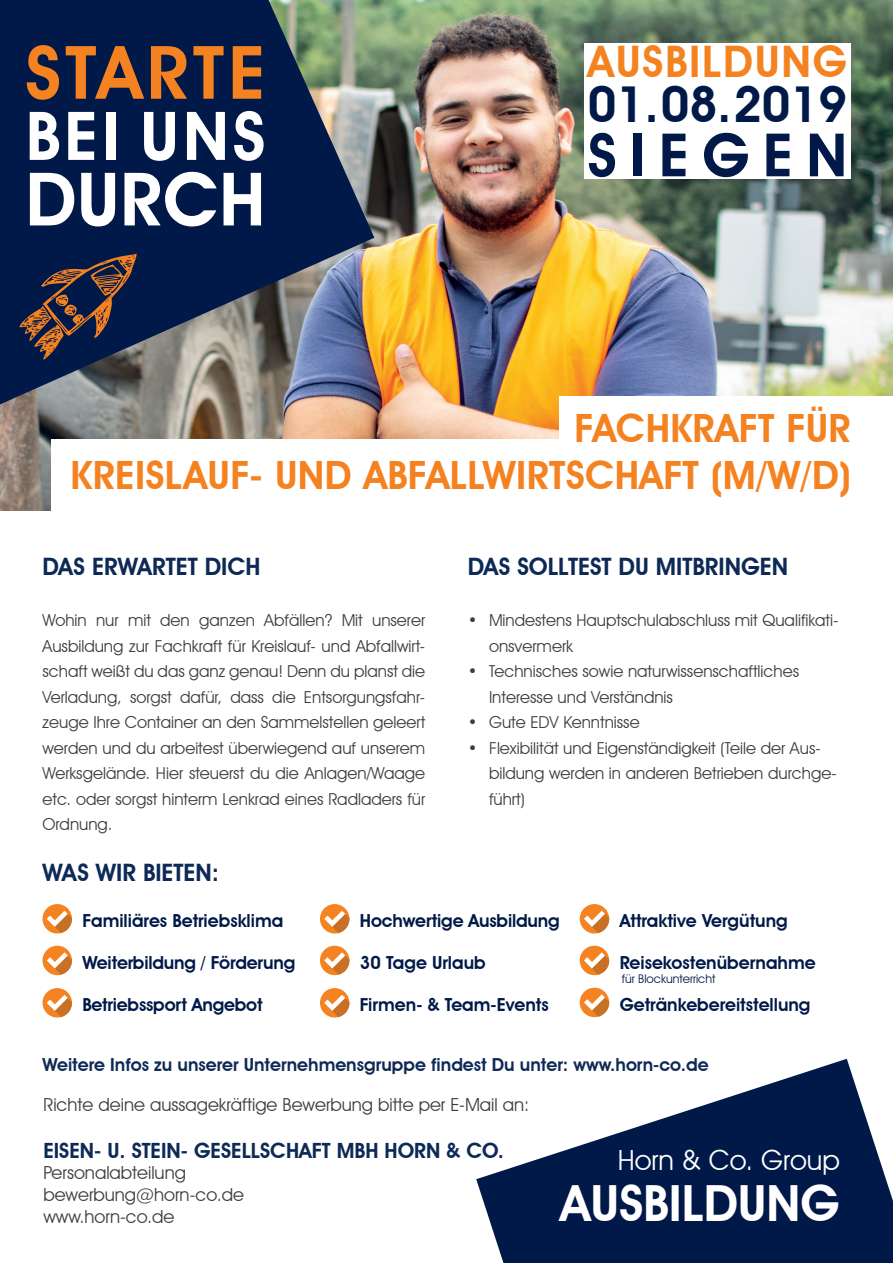
<style>
.page{position:relative;width:893px;height:1263px;background:#fff}
.page>*{position:absolute;margin:0;border:0;box-sizing:border-box;transform-origin:0 0}
.t1{font:600 73.95px "Avant Garde IT Cby BT";letter-spacing:.06em;color:#f58220}
.t2{font:600 73.95px "Avant Garde IT Cby BT";letter-spacing:.01em;color:#fff}
.t3{font:600 67.5px "Avant Garde IT Cby BT";letter-spacing:.06em;color:#fff}
.t4{font:600 60px "Avant Garde IT Cby BT";letter-spacing:.225em;color:#001948}
.t5{font:600 49.8px "Avant Garde IT Cby BT";color:#fff}
.t6{font:600 49.5px "Avant Garde IT Cby BT";letter-spacing:-.01em;color:#001948}
.t7{font:600 43.5px "Avant Garde IT Cby BT";letter-spacing:.04em;color:#f58220}
.t8{font:600 39px/46.8px "Avant Garde IT Cby BT";letter-spacing:.01em;color:#f58220;text-align:right}
.t9{font:27.75px "Avant Garde IT Cby BT";color:#fff}
.t10{font:600 24px "Avant Garde IT Cby BT";color:#0d2955}
.t11{font:600 21px "Avant Garde IT Cby BT";color:#0d2955}
.t12{font:600 18px "Avant Garde IT Cby BT";color:#001948}
.t13{font:18px/21.6px "Avant Garde IT Cby BT";color:#3e3e3f}
.t14{font:600 18px "Avant Garde IT Cby BT";color:#0d2955}
.t15{font:16.5px/25.5px "Avant Garde IT Cby BT";color:#3e3e3f}
.t16{font:12px "Avant Garde IT Cby BT";color:#001948}
</style>
<div class="page">
<img style="left:0;top:0;width:892px;height:510px">
<svg style="left:0;top:0;width:374px;height:404px;background:#253859"></svg>
<div style="left:559px;top:396px;width:334px;height:55px;background:#fff"></div>
<div style="left:51px;top:440px;width:842px;height:75px;background:#fff"></div>
<div style="left:584px;top:43px;width:267px;height:135px;background:#fff"></div>
<svg style="left:19px;top:254px;width:118px;height:106px;background:#353040"></svg>
<div style="left:43px;top:904px;width:29px;height:29px;background:#f58322;border-radius:50%"></div>
<svg style="left:47px;top:911px;width:25px;height:22px"></svg>
<div style="left:43px;top:946px;width:29px;height:29px;background:#f58322;border-radius:50%"></div>
<svg style="left:47px;top:952px;width:25px;height:23px"></svg>
<div style="left:43px;top:988px;width:29px;height:29px;background:#f58322;border-radius:50%"></div>
<svg style="left:47px;top:995px;width:25px;height:22px"></svg>
<div style="left:580px;top:904px;width:29px;height:29px;background:#f58322;border-radius:50%"></div>
<svg style="left:584px;top:911px;width:25px;height:22px"></svg>
<div style="left:580px;top:946px;width:29px;height:29px;background:#f58322;border-radius:50%"></div>
<svg style="left:584px;top:952px;width:25px;height:23px"></svg>
<div style="left:580px;top:988px;width:29px;height:29px;background:#f58322;border-radius:50%"></div>
<svg style="left:584px;top:994px;width:25px;height:23px"></svg>
<div style="left:320px;top:904px;width:29px;height:29px;background:#f58322;border-radius:50%"></div>
<svg style="left:324px;top:911px;width:25px;height:22px"></svg>
<div style="left:320px;top:946px;width:29px;height:29px;background:#f58322;border-radius:50%"></div>
<svg style="left:324px;top:952px;width:25px;height:23px"></svg>
<div style="left:320px;top:988px;width:29px;height:29px;background:#f58322;border-radius:50%"></div>
<svg style="left:324px;top:995px;width:25px;height:22px"></svg>
<svg style="left:476px;top:1059px;width:417px;height:204px;fill:#001948"></svg>
<h1 class="t1" style="left:26px;top:28px;width:241px">STARTE</h1>
<h2 class="t3" style="left:26px;top:95px;width:241px">BEI UNS</h2>
<h1 class="t2" style="left:26px;top:155px;width:241px">DURCH</h1>
<h3 class="t7" style="left:588px;top:36px;width:261px">AUSBILDUNG</h3>
<h3 class="t6" style="left:588px;top:75px;width:261px">01. 08. 2019</h3>
<h3 class="t4" style="left:588px;top:119px;width:261px">SIEGEN</h3>
<h3 class="t8" style="left:71px;top:405px;width:782px">FACHKRAFT FÜR<br>KREISLAUF- UND ABFALLWIRTSCHAFT (M/W/D)</h3>
<h3 class="t10" style="left:43px;top:552px;width:219px">DAS ERWARTET DICH</h3>
<p class="t15" style="left:43px;top:607px;width:384px;text-align:justify">Wohin nur mit den ganzen Abfällen? Mit unserer Ausbildung zur Fachkraft für Kreislauf- und Abfallwirt&shy;schaft weißt du das ganz genau! Denn du planst die Verladung, sorgst dafür, dass die Entsorgungsfahr&shy;zeuge Ihre Container an den Sammelstellen geleert werden und du arbeitest überwiegend auf unserem Werksgelände. Hier steuerst du die Anlagen/Waage etc. oder sorgst hinterm Lenkrad eines Radladers für Ordnung.</p>
<h3 class="t10" style="left:468px;top:552px;width:322px">DAS SOLLTEST DU MITBRINGEN</h3>
<p class="t15" style="left:489px;top:607px;width:351px;text-indent:-21px">• Mindestens Hauptschulabschluss mit Qualifikati&shy;onsvermerk</p>
<p class="t15" style="left:489px;top:658px;width:312px;text-indent:-21px">• Technisches sowie naturwissenschaftliches<br>Interesse und Verständnis</p>
<p class="t15" style="left:468px;top:709px;width:173px">• Gute EDV Kenntnisse</p>
<p class="t15" style="left:489px;top:735px;width:349px;text-indent:-21px">• Flexibilität und Eigenständigkeit (Teile der Aus&shy;bildung werden in anderen Betrieben durchge&shy;führt)</p>
<h3 class="t10" style="left:43px;top:858px;width:178px">WAS WIR BIETEN:</h3>
<p class="t12" style="left:82px;top:909px;width:202px">Familiäres Betriebsklima</p>
<p class="t12" style="left:82px;top:951px;width:214px">Weiterbildung / Förderung</p>
<p class="t12" style="left:82px;top:993px;width:182px">Betriebssport Angebot</p>
<p class="t12" style="left:360px;top:909px;width:201px">Hochwertige Ausbildung</p>
<p class="t12" style="left:360px;top:951px;width:127px">30 Tage Urlaub</p>
<p class="t12" style="left:360px;top:993px;width:190px">Firmen- &amp; Team-Events</p>
<p class="t12" style="left:620px;top:909px;width:170px">Attraktive Vergütung</p>
<p class="t12" style="left:620px;top:951px;width:198px">Reisekostenübernahme</p>
<p class="t12" style="left:620px;top:993px;width:192px">Getränkebereitstellung</p>
<p class="t16" style="left:622px;top:972px;width:95px">für Blockunterricht</p>
<p class="t14" style="left:43px;top:1054px;width:668px">Weitere Infos zu unserer Unternehmensgruppe findest Du unter: www.horn-co.de</p>
<p class="t13" style="left:43px;top:1093px;width:488px">Richte deine aussagekräftige Bewerbung bitte per E-Mail an:</p>
<p class="t11" style="left:43px;top:1138px;width:462px">EISEN- U. STEIN- GESELLSCHAFT MBH HORN &amp; CO.</p>
<p class="t13" style="left:43px;top:1162px;width:202px">Personalabteilung bewerbung@horn-co.de www.horn-co.de</p>
<h3 class="t9" style="left:618px;top:1143px;width:224px">Horn &amp; Co. Group</h3>
<h3 class="t5" style="left:561px;top:1173px;width:281px">AUSBILDUNG</h3>
</div>
